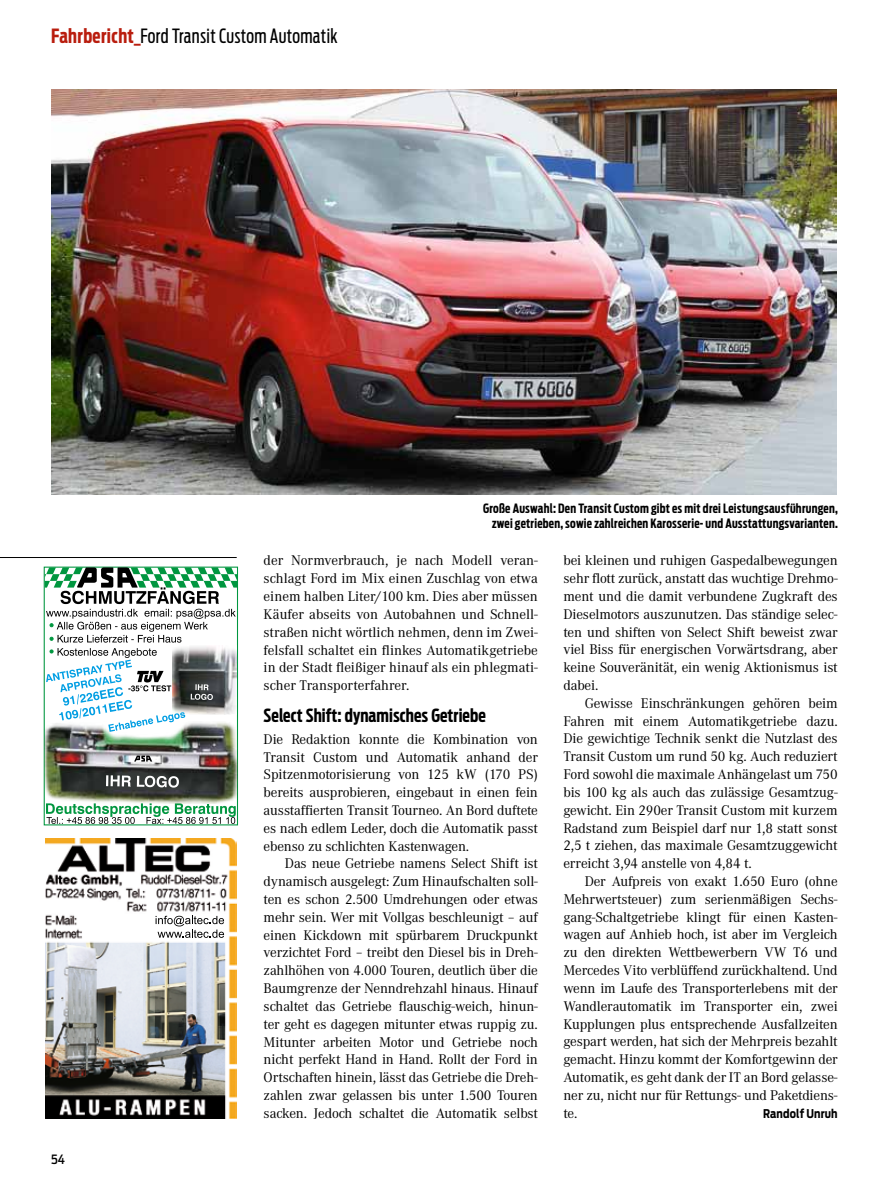
<style>
.page{position:relative;width:893px;height:1191px;background:#fff}
.page>*{position:absolute;margin:0;border:0;box-sizing:border-box;transform-origin:0 0}
.t1{font:19.5px "Antenna Extra Cond";letter-spacing:.02em;color:#000}
.t2{font:700 18px "Antenna Extra Cond";letter-spacing:.005em;color:#000}
.t3{font:14.55px/17.9px "Corporate A";letter-spacing:-.01em;color:#000;text-align:justify}
.t4{font:700 12.75px/15px "Antenna Extra Cond";letter-spacing:.02em;color:#000;text-align:right}
.t5{font:500 12.75px "Antenna Cond";color:#000}
.t6{font:700 12px "Antenna Cond";letter-spacing:.015em;color:#000;scale:.95 1}
.s1{font-weight:700;color:#b91d0e}
</style>
<div class="page">
<img style="left:51px;top:89px;width:785px;height:405px">
<hr style="left:0;top:557px;width:237px;height:1px;background:#000">
<img style="left:45px;top:838px;width:192px;height:280px">
<div style="left:119px;top:914px;width:109px;height:26px;background:#fff"></div>
<svg style="left:156px;top:915px;width:68px;height:22px"></svg>
<svg style="left:46px;top:803px;width:190px;height:20px"></svg>
<div style="left:44px;top:566px;width:194px;height:259px;border:1px solid #00963f"></div>
<svg style="left:45px;top:567px;width:192px;height:75px"></svg>
<img style="left:181px;top:645px;width:56px;height:69px">
<svg style="left:191px;top:684px;width:22px;height:16px"></svg>
<svg style="left:46px;top:648px;width:139px;height:73px"></svg>
<img style="left:44px;top:721px;width:193px;height:82px">
<svg style="left:106px;top:775px;width:73px;height:12px"></svg>
<svg style="left:134px;top:755px;width:18px;height:6px"></svg>
<h1 class="t1" style="left:51px;top:24px;width:288px"><span class="s1">Fahrbericht_</span>Ford Transit Custom Automatik</h1>
<p class="t4" style="left:483px;top:501px;width:356px">Große Auswahl: Den Transit Custom gibt es mit drei Leistungsausführungen, zwei getrieben, sowie zahlreichen Karosserie- und Ausstattungsvarianten.</p>
<p class="t5" style="left:51px;top:1151px;width:15px">54</p>
<p class="t3" style="left:264px;top:552px;width:276px">der Normverbrauch, je nach Modell veran&shy;schlagt Ford im Mix einen Zuschlag von etwa einem halben Liter/100 km. Dies aber müssen Käufer abseits von Autobahnen und Schnell&shy;straßen nicht wörtlich nehmen, denn im Zwei&shy;felsfall schaltet ein flinkes Automatikgetriebe in der Stadt fleißiger hinauf als ein phlegmati&shy;scher Transporterfahrer.</p>
<p class="t2" style="left:264px;top:705px;width:224px">Select Shift: dynamisches Getriebe</p>
<p class="t3" style="left:264px;top:730px;width:276px">Die Redaktion konnte die Kombination von Transit Custom und Automatik anhand der Spitzenmotorisierung von 125 kW (170 PS) bereits ausprobieren, eingebaut in einen fein ausstaffierten Transit Tourneo. An Bord duftete es nach edlem Leder, doch die Automatik passt ebenso zu schlichten Kastenwagen.</p>
<p class="t3" style="left:264px;top:855px;width:276px;text-indent:21px">Das neue Getriebe namens Select Shift ist dynamisch ausgelegt: Zum Hinaufschalten soll&shy;ten es schon 2.500 Umdrehungen oder etwas mehr sein. Wer mit Vollgas beschleunigt – auf einen Kickdown mit spürbarem Druckpunkt verzichtet Ford – treibt den Diesel bis in Dreh&shy;zahlhöhen von 4.000 Touren, deutlich über die Baumgrenze der Nenndrehzahl hinaus. Hinauf schaltet das Getriebe flauschig-weich, hinun&shy;ter geht es dagegen mitunter etwas ruppig zu.<br>Mitunter arbeiten Motor und Getriebe noch nicht perfekt Hand in Hand. Rollt der Ford in Ortschaften hinein, lässt das Getriebe die Dreh&shy;zahlen zwar gelassen bis unter 1.500 Touren sacken. Jedoch schaltet die Automatik selbst</p>
<p class="t3" style="left:563px;top:552px;width:276px">bei kleinen und ruhigen Gaspedalbewegungen sehr flott zurück, anstatt das wuchtige Drehmo&shy;ment und die damit verbundene Zugkraft des Dieselmotors auszunutzen. Das ständige selec&shy;ten und shiften von Select Shift beweist zwar viel Biss für energischen Vorwärtsdrang, aber keine Souveränität, ein wenig Aktionismus ist dabei.</p>
<p class="t3" style="left:563px;top:694px;width:276px;text-indent:21px">Gewisse Einschränkungen gehören beim Fahren mit einem Automatikgetriebe dazu.<br>Die gewichtige Technik senkt die Nutzlast des Transit Custom um rund 50 kg. Auch reduziert Ford sowohl die maximale Anhängelast um 750 bis 100 kg als auch das zulässige Gesamtzug&shy;gewicht. Ein 290er Transit Custom mit kurzem Radstand zum Beispiel darf nur 1,8 statt sonst 2,5 t ziehen, das maximale Gesamtzuggewicht erreicht 3,94 anstelle von 4,84 t.</p>
<p class="t3" style="left:563px;top:872px;width:276px;text-indent:21px">Der Aufpreis von exakt 1.650 Euro (ohne Mehrwertsteuer) zum serienmäßigen Sechs&shy;gang-Schaltgetriebe klingt für einen Kasten&shy;wagen auf Anhieb hoch, ist aber im Vergleich zu den direkten Wettbewerbern VW T6 und Mercedes Vito verblüffend zurückhaltend. Und wenn im Laufe des Transporterlebens mit der Wandlerautomatik im Transporter ein, zwei Kupplungen plus entsprechende Ausfallzeiten gespart werden, hat sich der Mehrpreis bezahlt gemacht. Hinzu kommt der Komfortgewinn der Automatik, es geht dank der IT an Bord gelasse&shy;ner zu, nicht nur für Rettungs- und Paketdiens&shy;te.</p>
<p class="t6" style="left:763px;top:1106px;width:80px">Randolf Unruh</p>
</div>
